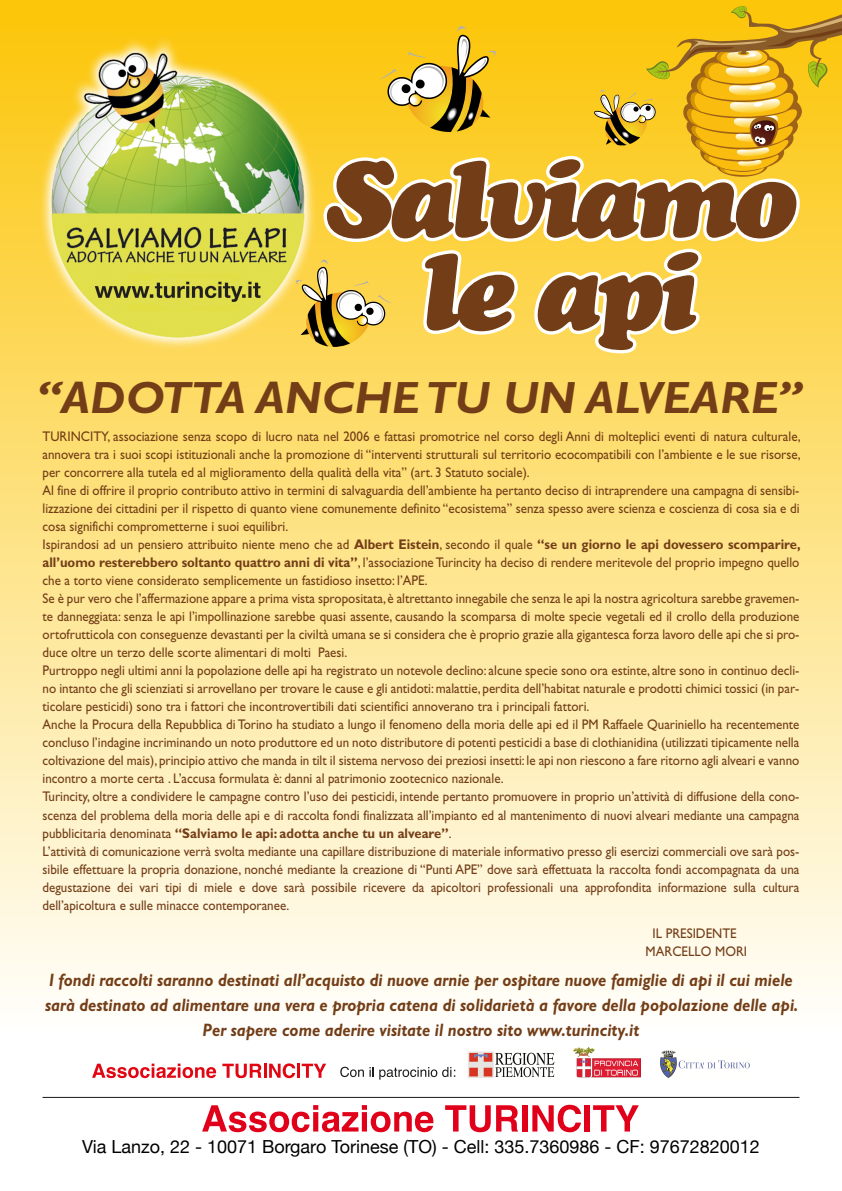
<style>
.page{position:relative;width:842px;height:1191px;background:#fff}
.page>*{position:absolute;margin:0;border:0;box-sizing:border-box;transform-origin:0 0}
.t1{font:italic 700 45.4px "Gill Sans";color:#733e17;scale:1.04 1}
.t2{font:italic 700 18px/25px "Gill Sans";color:#733e17;text-align:center;scale:.9 1}
.t3{font:18px "Helvetica Neue";color:#000}
.t4{font:14px/18px "Gill Sans";color:#733e17;scale:.93 1}
.s1{font-weight:700}
</style>
<div class="page">
<div style="left:0;top:0;width:842px;height:1032px;background:linear-gradient(to bottom,#fcc506,#fffffd)"></div>
<img style="left:26px;top:25px;width:264px;height:332px">
<svg style="left:202px;top:1105px;width:231px;height:27px"></svg>
<svg style="left:445px;top:1105px;width:73px;height:27px"></svg>
<div style="left:522px;top:1105px;width:5px;height:26px;background:#e1001a"></div>
<svg style="left:532px;top:1104px;width:49px;height:28px"></svg>
<div style="left:585px;top:1105px;width:5px;height:26px;background:#e1001a"></div>
<svg style="left:593px;top:1105px;width:46px;height:26px"></svg>
<svg style="left:290px;top:6px;width:552px;height:351px"></svg>
<img style="left:468px;top:1051px;width:87px;height:27px">
<img style="left:573px;top:1047px;width:67px;height:31px">
<img style="left:661px;top:1050px;width:89px;height:27px">
<svg style="left:92px;top:1063px;width:124px;height:15px"></svg>
<svg style="left:222px;top:1063px;width:73px;height:15px"></svg>
<hr style="left:297px;top:1063px;width:3px;height:14px;background:#e20613">
<svg style="left:302px;top:1063px;width:24px;height:14px"></svg>
<svg style="left:340px;top:1066px;width:115px;height:13px"></svg>
<hr style="left:43px;top:1097px;width:756px;height:1px;background:#1a171b">
<h1 class="t1" style="left:38px;top:371px;width:736px">“ADOTTA ANCHE TU UN ALVEARE”</h1>
<p class="t4" style="left:43px;top:427px;width:817px">TURINCITY, associazione senza scopo di lucro nata nel 2006 e fattasi promotrice nel corso degli Anni di molteplici eventi di natura culturale, annovera tra i suoi scopi istituzionali anche la promozione di “interventi strutturali sul territorio ecocompatibili con l’ambiente e le sue risorse, per concorrere alla tutela ed al miglioramento della qualità della vita” (art. 3 Statuto sociale).<br>Al fine di offrire il proprio contributo attivo in termini di salvaguardia dell’ambiente ha pertanto deciso di intraprendere una campagna di sensibi&shy;lizzazione dei cittadini per il rispetto di quanto viene comunemente definito “ecosistema” senza spesso avere scienza e coscienza di cosa sia e di cosa significhi comprometterne i suoi equilibri.<br>Ispirandosi ad un pensiero attribuito niente meno che ad <span class="s1">Albert Eistein</span>, secondo il quale <span class="s1">“se un giorno le api dovessero scomparire, all’uomo resterebbero soltanto quattro anni di vita”</span>, l’associazione Turincity ha deciso di rendere meritevole del proprio impegno quello che a torto viene considerato semplicemente un fastidioso insetto: l’APE.<br>Se è pur vero che l’affermazione appare a prima vista spropositata, è altrettanto innegabile che senza le api la nostra agricoltura sarebbe gravemen&shy;te danneggiata: senza le api l’impollinazione sarebbe quasi assente, causando la scomparsa di molte specie vegetali ed il crollo della produzione ortofrutticola con conseguenze devastanti per la civiltà umana se si considera che è proprio grazie alla gigantesca forza lavoro delle api che si pro&shy;duce oltre un terzo delle scorte alimentari di molti Paesi.<br>Purtroppo negli ultimi anni la popolazione delle api ha registrato un notevole declino: alcune specie sono ora estinte, altre sono in continuo decli&shy;no intanto che gli scienziati si arrovellano per trovare le cause e gli antidoti: malattie, perdita dell’habitat naturale e prodotti chimici tossici (in par&shy;ticolare pesticidi) sono tra i fattori che incontrovertibili dati scientifici annoverano tra i principali fattori.<br>Anche la Procura della Repubblica di Torino ha studiato a lungo il fenomeno della moria delle api ed il PM Raffaele Quariniello ha recentemente concluso l’indagine incriminando un noto produttore ed un noto distributore di potenti pesticidi a base di clothianidina (utilizzati tipicamente nella coltivazione del mais), principio attivo che manda in tilt il sistema nervoso dei preziosi insetti: le api non riescono a fare ritorno agli alveari e vanno incontro a morte certa . L’accusa formulata è: danni al patrimonio zootecnico nazionale.<br>Turincity, oltre a condividere le campagne contro l’uso dei pesticidi, intende pertanto promuovere in proprio un’attività di diffusione della cono&shy;scenza del problema della moria delle api e di raccolta fondi finalizzata all’impianto ed al mantenimento di nuovi alveari mediante una campagna pubblicitaria denominata <span class="s1">“Salviamo le api: adotta anche tu un alveare”</span>.<br>L’attività di comunicazione verrà svolta mediante una capillare distribuzione di materiale informativo presso gli esercizi commerciali ove sarà pos&shy;sibile effettuare la propria donazione, nonché mediante la creazione di “Punti APE” dove sarà effettuata la raccolta fondi accompagnata da una degustazione dei vari tipi di miele e dove sarà possibile ricevere da apicoltori professionali una approfondita informazione sulla cultura dell’apicoltura e sulle minacce contemporanee.</p>
<p class="t4" style="left:646px;top:924px;width:111px;text-align:center">IL PRESIDENTE<br>MARCELLO MORI</p>
<p class="t2" style="left:45px;top:967px;width:838px">I fondi raccolti saranno destinati all’acquisto di nuove arnie per ospitare nuove famiglie di api il cui miele sarà destinato ad alimentare una vera e propria catena di solidarietà a favore della popolazione delle api.<br>Per sapere come aderire visitate il nostro sito www.turincity.it</p>
<p class="t3" style="left:82px;top:1135px;width:679px">Via Lanzo, 22 - 10071 Borgaro Torinese (TO) - Cell: 335.7360986 - CF: 97672820012</p>
</div>
